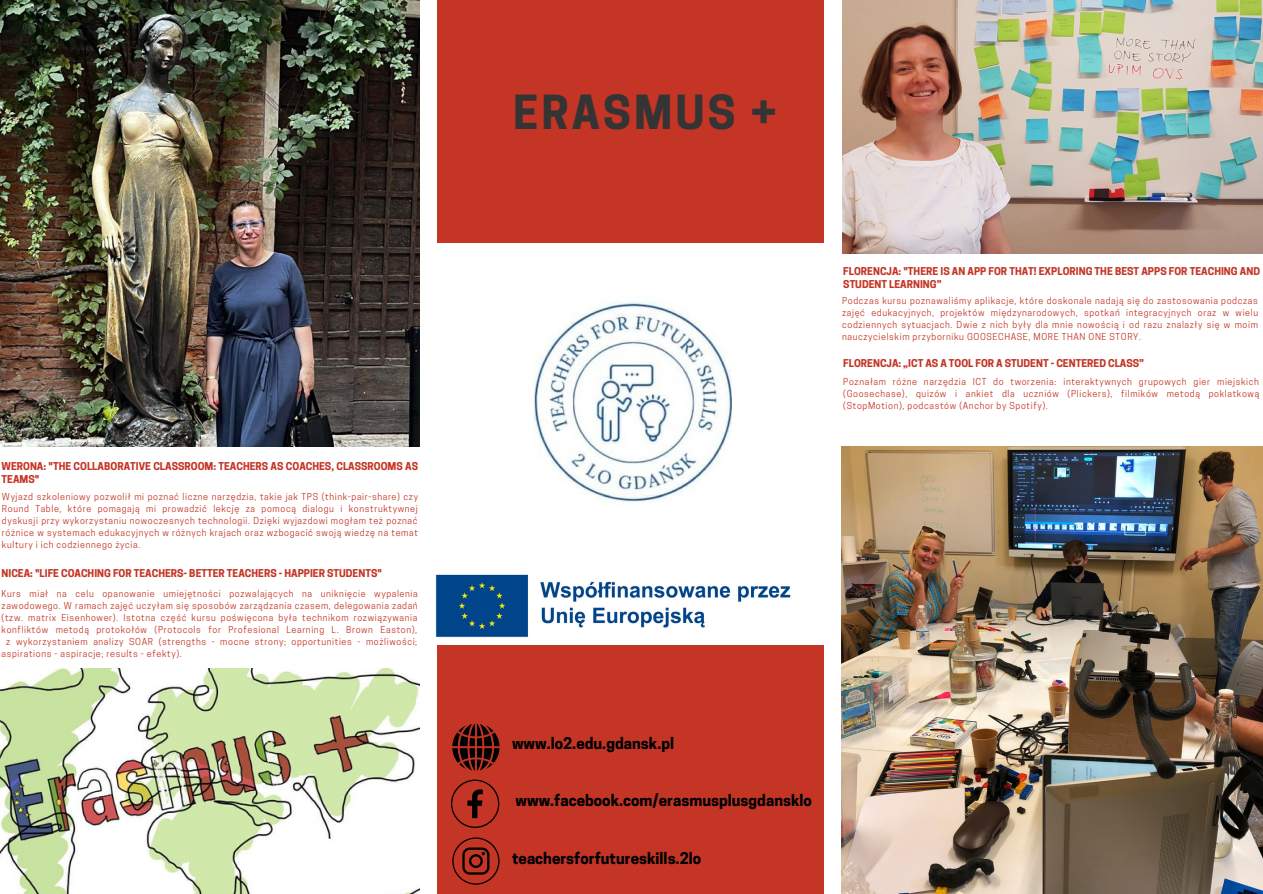
<style>
.page{position:relative;width:1263px;height:894px;background:#fff}
.page>*{position:absolute;margin:0;border:0;box-sizing:border-box;transform-origin:0 0}
.t1{font:700 44.1px "Cooper Hewitt";letter-spacing:.07em;color:#343434}
.t2{font:700 15.15px "Cooper Hewitt";color:#000}
.t3{font:700 10.2px/13.5px "Cooper Hewitt";color:#c43526}
.t4{font:9px/12px "Cooper Hewitt";letter-spacing:.07em;color:#c43526;text-align:justify}
</style>
<div class="page">
<img style="left:842px;top:0;width:421px;height:253px">
<div style="left:438px;top:0;width:385px;height:893px;background:#c43526"></div>
<div style="left:433px;top:244px;width:401px;height:400px;background:#fff"></div>
<img style="left:534px;top:302px;width:198px;height:200px">
<img style="left:0;top:668px;width:420px;height:225px">
<img style="left:841px;top:446px;width:422px;height:447px">
<img style="left:0;top:0;width:420px;height:446px">
<img style="left:435px;top:574px;width:356px;height:63px">
<svg style="left:452px;top:837px;width:47px;height:47px"></svg>
<svg style="left:451px;top:779px;width:48px;height:48px"></svg>
<svg style="left:452px;top:723px;width:47px;height:47px"></svg>
<p class="t3" style="left:2px;top:460px;width:418px">WERONA: "THE COLLABORATIVE CLASSROOM: TEACHERS AS COACHES, CLASSROOMS AS<br>TEAMS"</p>
<p class="t4" style="left:2px;top:491px;width:418px">Wyjazd szkoleniowy pozwolił mi poznać liczne narzędzia, takie jak TPS (think-pair-share) czy Round Table, które pomagają mi prowadzić lekcję za pomocą dialogu i konstruktywnej dyskusji przy wykorzystaniu nowoczesnych technologii. Dzięki wyjazdowi mogłam też poznać różnice w systemach edukacyjnych w różnych krajach oraz wzbogacić swoją wiedzę na temat kultury i ich codziennego życia.</p>
<p class="t4" style="left:2px;top:588px;width:418px">Kurs miał na celu opanowanie umiejętności pozwalających na uniknięcie wypalenia</p>
<p class="t4" style="left:2px;top:600px;width:418px">zawodowego. W ramach zajęć uczyłam się sposobów zarządzania czasem, delegowania zadań</p>
<p class="t4" style="left:2px;top:612px;width:417px">(tzw. matrix Eisenhower). Istotna część kursu poświęcona była technikom rozwiązywania</p>
<p class="t4" style="left:2px;top:624px;width:417px">konfliktów metodą protokołów (Protocols for Profesional Learning L. Brown Easton),</p>
<p class="t4" style="left:6px;top:636px;width:412px">z wykorzystaniem analizy SOAR (strengths - mocne strony; opportunities - możliwości;</p>
<p class="t4" style="left:2px;top:648px;width:182px">aspirations - aspiracje; results - efekty).</p>
<p class="t3" style="left:2px;top:567px;width:382px">NICEA: "LIFE COACHING FOR TEACHERS- BETTER TEACHERS - HAPPIER STUDENTS"</p>
<h1 class="t1" style="left:513px;top:96px;width:265px">ERASMUS +</h1>
<p class="t3" style="left:843px;top:265px;width:418px">FLORENCJA: "THERE IS AN APP FOR THAT! EXPLORING THE BEST APPS FOR TEACHING AND<br>STUDENT LEARNING”</p>
<p class="t4" style="left:842px;top:296px;width:418px">Podczas kursu poznawaliśmy aplikacje, które doskonale nadają się do zastosowania podczas zajęć edukacyjnych, projektów międzynarodowych, spotkań integracyjnych oraz w wielu codziennych sytuacjach. Dwie z nich były dla mnie nowością i od razu znalazły się w moim nauczycielskim przyborniku GOOSECHASE, MORE THAN ONE STORY.</p>
<p class="t3" style="left:843px;top:357px;width:302px">FLORENCJA: „ICT AS A TOOL FOR A STUDENT - CENTERED CLASS”</p>
<p class="t4" style="left:843px;top:377px;width:418px">Poznałam różne narzędzia ICT do tworzenia: interaktywnych grupowych gier miejskich (Goosechase), quizów i ankiet dla uczniów (Plickers), filmików metodą poklatkową (StopMotion), podcastów (Anchor by Spotify).</p>
<h2 class="t2" style="left:512px;top:737px;width:163px">www.lo2.edu.gdansk.pl</h2>
<h2 class="t2" style="left:516px;top:794px;width:298px">www.facebook.com/erasmusplusgdansklo</h2>
<h2 class="t2" style="left:512px;top:851px;width:191px">teachersforfutureskills.2lo</h2>
</div>
